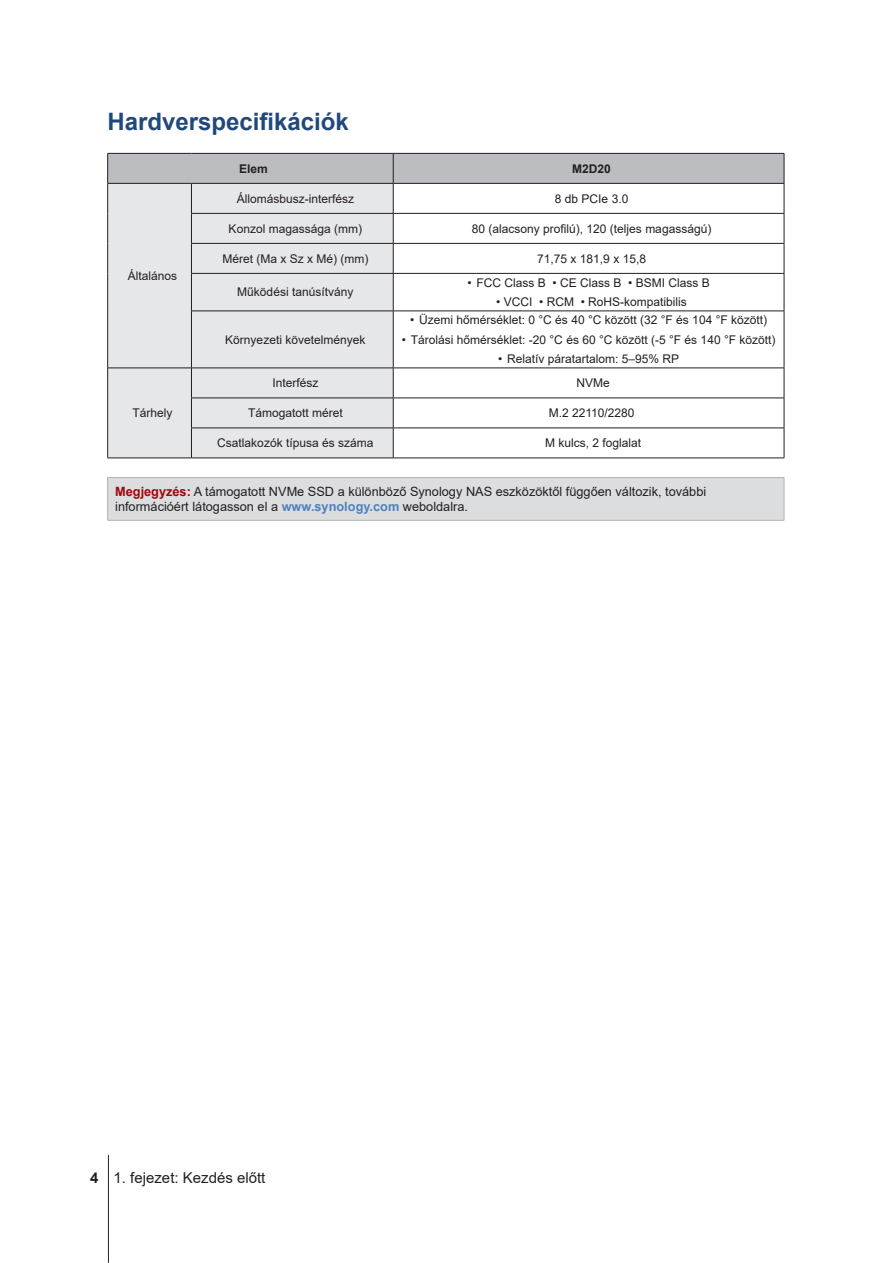
<style>
.page{position:relative;width:893px;height:1263px;background:#fff}
.page>*{position:absolute;margin:0;border:0;box-sizing:border-box;transform-origin:0 0}
.H3-sidebar{font:700 24px "Arial";color:#1f497d}
.t1{font:15px "Arial";color:#231f20}
.Warning-sidebar{font:12.75px/15px "Arial";color:#231f20}
.xBodyCenter{font:12px "Arial";color:#231f20}
.xBodyCenterBullet{font:12px "Arial";color:#231f20}
.XHeadCenter{font:700 12px "Arial";color:#231f20}
.s1{font-weight:700;color:#9d070d}
.s2{font-weight:700;color:#4f81bd}
.s3{font-weight:700}
</style>
<div class="page">
<hr style="left:108px;top:1155px;width:1px;height:108px;background:#231f20">
<div style="left:108px;top:273px;width:285px;height:185px;background:#e6e7e9"></div>
<hr style="left:107px;top:273px;width:1px;height:38px;background:#231f20">
<hr style="left:191px;top:274px;width:1px;height:37px;background:#231f20">
<hr style="left:107px;top:311px;width:1px;height:57px;background:#231f20">
<hr style="left:191px;top:311px;width:1px;height:57px;background:#231f20">
<hr style="left:107px;top:368px;width:1px;height:30px;background:#231f20">
<hr style="left:191px;top:368px;width:1px;height:30px;background:#231f20">
<hr style="left:107px;top:398px;width:1px;height:30px;background:#231f20">
<hr style="left:191px;top:398px;width:1px;height:30px;background:#231f20">
<hr style="left:107px;top:428px;width:1px;height:30px;background:#231f20">
<hr style="left:191px;top:428px;width:1px;height:30px;background:#231f20">
<hr style="left:107px;top:458px;width:84px;height:1px;background:#231f20">
<hr style="left:191px;top:273px;width:202px;height:1px;background:#231f20">
<hr style="left:393px;top:273px;width:391px;height:1px;background:#231f20">
<hr style="left:393px;top:274px;width:1px;height:37px;background:#231f20">
<hr style="left:784px;top:274px;width:1px;height:37px;background:#231f20">
<hr style="left:191px;top:311px;width:202px;height:1px;background:#231f20">
<hr style="left:393px;top:311px;width:391px;height:1px;background:#231f20">
<hr style="left:393px;top:311px;width:1px;height:57px;background:#231f20">
<hr style="left:784px;top:311px;width:1px;height:57px;background:#231f20">
<hr style="left:107px;top:368px;width:84px;height:1px;background:#231f20">
<hr style="left:191px;top:368px;width:202px;height:1px;background:#231f20">
<hr style="left:393px;top:368px;width:391px;height:1px;background:#231f20">
<hr style="left:393px;top:368px;width:1px;height:30px;background:#231f20">
<hr style="left:784px;top:368px;width:1px;height:30px;background:#231f20">
<hr style="left:191px;top:398px;width:202px;height:1px;background:#231f20">
<hr style="left:393px;top:398px;width:391px;height:1px;background:#231f20">
<hr style="left:393px;top:398px;width:1px;height:30px;background:#231f20">
<hr style="left:784px;top:398px;width:1px;height:30px;background:#231f20">
<hr style="left:191px;top:428px;width:202px;height:1px;background:#231f20">
<hr style="left:393px;top:428px;width:391px;height:1px;background:#231f20">
<hr style="left:393px;top:428px;width:1px;height:30px;background:#231f20">
<hr style="left:784px;top:428px;width:1px;height:30px;background:#231f20">
<hr style="left:191px;top:458px;width:202px;height:1px;background:#231f20">
<hr style="left:393px;top:458px;width:391px;height:1px;background:#231f20">
<svg style="left:107px;top:153px;width:678px;height:120px"></svg>
<hr style="left:107px;top:183px;width:84px;height:1px;background:#231f20">
<hr style="left:191px;top:183px;width:202px;height:1px;background:#231f20">
<hr style="left:393px;top:183px;width:391px;height:1px;background:#231f20">
<div style="left:108px;top:478px;width:676px;height:42px;background:#dcdddf"></div>
<hr style="left:107px;top:477px;width:677px;height:1px;background:#b2b3b7">
<hr style="left:107px;top:478px;width:1px;height:42px;background:#b2b3b7">
<hr style="left:784px;top:478px;width:1px;height:42px;background:#b2b3b7">
<hr style="left:107px;top:520px;width:677px;height:1px;background:#b2b3b7">
<p class="H3-sidebar" style="left:107px;top:105px;width:243px">Hardverspecifikációk</p>
<p class="XHeadCenter" style="left:239px;top:160px;width:30px">Elem</p>
<p class="XHeadCenter" style="left:572px;top:160px;width:40px">M2D20</p>
<p class="xBodyCenter" style="left:128px;top:267px;width:51px">Általános</p>
<p class="xBodyCenter" style="left:237px;top:190px;width:119px">Állomásbusz-interfész</p>
<p class="xBodyCenter" style="left:555px;top:190px;width:75px">8 db PCIe 3.0</p>
<p class="xBodyCenter" style="left:229px;top:220px;width:135px">Konzol magassága (mm)</p>
<p class="xBodyCenter" style="left:472px;top:220px;width:241px">80 (alacsony profilú), 120 (teljes magasságú)</p>
<p class="xBodyCenter" style="left:222px;top:250px;width:148px">Méret (Ma x Sz x Mé) (mm)</p>
<p class="xBodyCenter" style="left:537px;top:250px;width:110px">71,75 x 181,9 x 15,8</p>
<p class="xBodyCenter" style="left:237px;top:284px;width:118px">Működési tanúsítvány</p>
<p class="xBodyCenter" style="left:468px;top:274px;width:244px">• FCC Class B • CE Class B • BSMI Class B</p>
<p class="xBodyCenter" style="left:496px;top:294px;width:192px">• VCCI • RCM • RoHS-kompatibilis</p>
<p class="xBodyCenter" style="left:225px;top:331px;width:142px">Környezeti követelmények</p>
<p class="xBodyCenter" style="left:410px;top:312px;width:358px">• Üzemi hőmérséklet: 0 °C és 40 °C között (32 °F és 104 °F között)</p>
<p class="xBodyCenter" style="left:402px;top:331px;width:375px">• Tárolási hőmérséklet: -20 °C és 60 °C között (-5 °F és 140 °F között)</p>
<p class="xBodyCenter" style="left:498px;top:351px;width:183px">• Relatív páratartalom: 5–95% RP</p>
<p class="xBodyCenter" style="left:272px;top:375px;width:48px">Interfész</p>
<p class="xBodyCenterBullet" style="left:576px;top:375px;width:35px">NVMe</p>
<p class="xBodyCenter" style="left:248px;top:405px;width:96px">Támogatott méret</p>
<p class="xBodyCenter" style="left:549px;top:405px;width:87px">M.2 22110/2280</p>
<p class="xBodyCenter" style="left:217px;top:435px;width:158px">Csatlakozók típusa és száma</p>
<p class="xBodyCenterBullet" style="left:545px;top:435px;width:98px">M kulcs, 2 foglalat</p>
<p class="Warning-sidebar" style="left:115px;top:484px;width:593px"><span class="s1">Megjegyzés:</span> A támogatott NVMe SSD a különböző Synology NAS eszközöktől függően változik, további információért látogasson el a <span class="s2">www.synology.com</span> weboldalra.</p>
<p class="xBodyCenter" style="left:133px;top:405px;width:42px">Tárhely</p>
<p class="t1" style="left:90px;top:1167px;width:177px"><span class="s3">4</span> 1. fejezet: Kezdés előtt</p>
</div>
